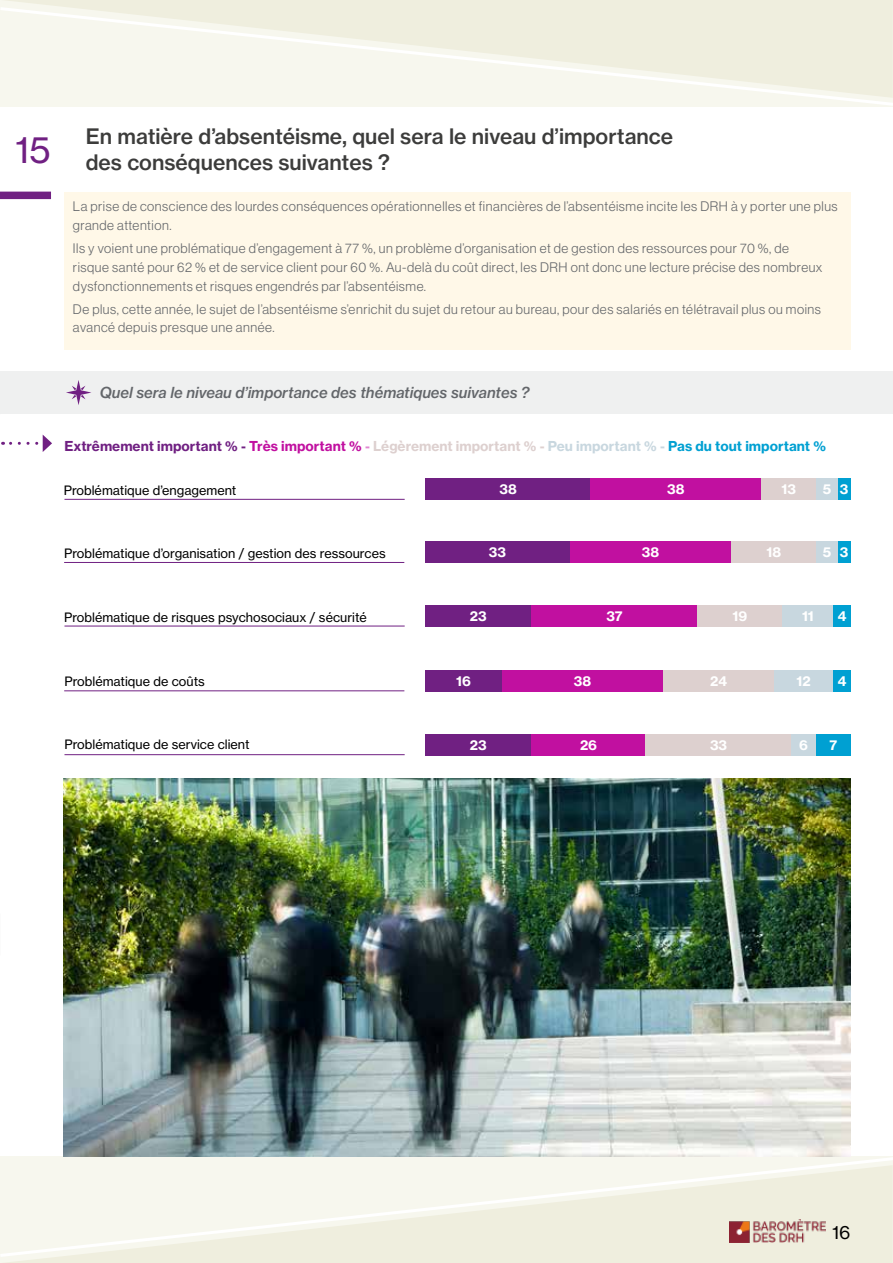
<style>
.page{position:relative;width:893px;height:1263px;background:#fff}
.page>*{position:absolute;margin:0;border:0;box-sizing:border-box;transform-origin:0 0}
.t1{font:36px "N Haas Grotesk TX Std 55 Rg";color:#702082}
.t2{font:21px/26.2px "N Haas Grotesk TX Std 65 Md";color:#3c3c3b}
.t3{font:18px "N Haas Grotesk TX Std 55 Rg";color:#000}
.t4{font:15px "N Haas Grotesk TX Std 66 Md It";color:#63666a}
.t5{font:13.5px/18.8px "N Haas Grotesk DS Std 45 Lt";letter-spacing:.04em;color:#63666a}
.t6{font:13.5px "N Haas Grotesk TX Std 75 Bd";color:#702082}
.t7{font:13.5px "N Haas Grotesk TX Std 75 Bd";color:#fff}
.t8{font:12.75px "N Haas Grotesk TX Std 55 Rg";color:#000}
.s1{color:#c110a0}
.s2{color:#e087d0}
.s3{color:#ddd0cf}
.s4{color:#c8d7df}
.s5{color:#00a0d2}
</style>
<div class="page">
<hr style="left:1px;top:1259px;width:892px;height:4px;background:#efeede">
<svg style="left:3px;top:1155px;width:890px;height:104px;background:#f3f3e7"></svg>
<hr style="left:0;top:1157px;width:1px;height:106px;background:#f7f7ee">
<svg style="left:0;top:1156px;width:3px;height:103px"></svg>
<div style="left:1px;top:0;width:892px;height:5px;background:#efeede"></div>
<svg style="left:0;top:5px;width:893px;height:102px;background:#f3f3e7"></svg>
<img style="left:729px;top:1220px;width:96px;height:22px">
<div style="left:64px;top:192px;width:787px;height:158px;background:#fff8e8"></div>
<div style="left:0;top:192px;width:51px;height:7px;background:#702082"></div>
<div style="left:0;top:371px;width:893px;height:43px;background:#eff0f0"></div>
<svg style="left:66px;top:380px;width:25px;height:25px"></svg>
<div style="left:425px;top:478px;width:166px;height:21px;background:#702082"></div>
<div style="left:591px;top:478px;width:170px;height:21px;background:#c110a0"></div>
<div style="left:761px;top:478px;width:55px;height:21px;background:#ddd0cf"></div>
<div style="left:816px;top:478px;width:22px;height:21px;background:#c8d7df"></div>
<div style="left:425px;top:605px;width:106px;height:21px;background:#702082"></div>
<div style="left:531px;top:605px;width:166px;height:21px;background:#c110a0"></div>
<div style="left:697px;top:605px;width:85px;height:21px;background:#ddd0cf"></div>
<div style="left:782px;top:605px;width:51px;height:21px;background:#c8d7df"></div>
<div style="left:833px;top:605px;width:17px;height:21px;background:#00a0d2"></div>
<div style="left:425px;top:734px;width:106px;height:21px;background:#702082"></div>
<div style="left:531px;top:734px;width:114px;height:21px;background:#c110a0"></div>
<div style="left:645px;top:734px;width:147px;height:21px;background:#ddd0cf"></div>
<div style="left:791px;top:734px;width:25px;height:21px;background:#c8d7df"></div>
<div style="left:816px;top:734px;width:34px;height:21px;background:#00a0d2"></div>
<div style="left:425px;top:541px;width:145px;height:21px;background:#702082"></div>
<div style="left:570px;top:541px;width:161px;height:21px;background:#c110a0"></div>
<div style="left:731px;top:541px;width:85px;height:21px;background:#ddd0cf"></div>
<div style="left:816px;top:541px;width:22px;height:21px;background:#c8d7df"></div>
<div style="left:838px;top:541px;width:12px;height:21px;background:#00a0d2"></div>
<hr style="left:64px;top:499px;width:341px;height:1px;background:#702082">
<div style="left:425px;top:670px;width:77px;height:21px;background:#702082"></div>
<div style="left:502px;top:670px;width:161px;height:21px;background:#c110a0"></div>
<div style="left:663px;top:670px;width:111px;height:21px;background:#ddd0cf"></div>
<div style="left:774px;top:670px;width:59px;height:21px;background:#c8d7df"></div>
<div style="left:833px;top:670px;width:17px;height:21px;background:#00a0d2"></div>
<hr style="left:64px;top:562px;width:340px;height:1px;background:#702082">
<hr style="left:64px;top:626px;width:341px;height:1px;background:#702082">
<hr style="left:64px;top:690px;width:340px;height:1px;background:#702082">
<hr style="left:64px;top:754px;width:341px;height:1px;background:#702082">
<div style="left:838px;top:478px;width:12px;height:21px;background:#00a0d2"></div>
<svg style="left:3px;top:442px;width:34px;height:3px"></svg>
<svg style="left:43px;top:435px;width:9px;height:17px"></svg>
<img style="left:63px;top:778px;width:787px;height:379px">
<h1 class="t1" style="left:15px;top:128px;width:37px">15</h1>
<h2 class="t2" style="left:86px;top:123px;width:589px">En matière d’absentéisme, quel sera le niveau d’importance des conséquences suivantes ?</h2>
<p class="t5" style="left:73px;top:197px;width:766px">La prise de conscience des lourdes conséquences opérationnelles et financières de l’absentéisme incite les DRH à y porter une plus grande attention.</p>
<p class="t5" style="left:73px;top:239px;width:751px">Ils y voient une problématique d’engagement à 77 %, un problème d’organisation et de gestion des ressources pour 70 %, de risque santé pour 62 % et de service client pour 60 %. Au-delà du coût direct, les DRH ont donc une lecture précise des nombreux dysfonctionnements et risques engendrés par l’absentéisme.</p>
<p class="t5" style="left:73px;top:299px;width:749px">De plus, cette année, le sujet de l’absentéisme s’enrichit du sujet du retour au bureau, pour des salariés en télétravail plus ou moins avancé depuis presque une année.</p>
<p class="t4" style="left:100px;top:384px;width:431px">Quel sera le niveau d’importance des thématiques suivantes ?</p>
<p class="t6" style="left:64px;top:438px;width:763px">Extrêmement important % - <span class="s1">Très important %</span> <span class="s2">-</span> <span class="s3">Légèrement important % -</span> <span class="s4">Peu important % -</span> <span class="s5">Pas du tout important %</span></p>
<p class="t8" style="left:64px;top:482px;width:174px">Problématique d’engagement</p>
<p class="t7" style="left:499px;top:481px;width:19px">38</p>
<p class="t7" style="left:667px;top:481px;width:19px">38</p>
<p class="t7" style="left:782px;top:481px;width:16px">13</p>
<p class="t7" style="left:823px;top:481px;width:10px">5</p>
<p class="t7" style="left:840px;top:481px;width:10px">3</p>
<p class="t8" style="left:64px;top:546px;width:323px">Problématique d’organisation / gestion des ressources</p>
<p class="t7" style="left:489px;top:543px;width:19px">33</p>
<p class="t7" style="left:642px;top:543px;width:19px">38</p>
<p class="t7" style="left:767px;top:543px;width:16px">18</p>
<p class="t7" style="left:823px;top:543px;width:27px">5 3</p>
<p class="t8" style="left:64px;top:609px;width:304px">Problématique de risques psychosociaux / sécurité</p>
<p class="t7" style="left:470px;top:607px;width:18px">23</p>
<p class="t7" style="left:606px;top:607px;width:18px">37</p>
<p class="t7" style="left:732px;top:607px;width:16px">19</p>
<p class="t7" style="left:802px;top:607px;width:13px">11</p>
<p class="t7" style="left:837px;top:607px;width:10px">4</p>
<p class="t8" style="left:64px;top:674px;width:142px">Problématique de coûts</p>
<p class="t7" style="left:456px;top:672px;width:16px">16</p>
<p class="t7" style="left:574px;top:672px;width:19px">38</p>
<p class="t7" style="left:710px;top:672px;width:18px">24</p>
<p class="t7" style="left:797px;top:672px;width:16px">12</p>
<p class="t7" style="left:837px;top:672px;width:10px">4</p>
<p class="t8" style="left:64px;top:737px;width:187px">Problématique de service client</p>
<p class="t7" style="left:470px;top:736px;width:18px">23</p>
<p class="t7" style="left:580px;top:736px;width:19px">26</p>
<p class="t7" style="left:710px;top:736px;width:19px">33</p>
<p class="t7" style="left:799px;top:736px;width:10px">6</p>
<p class="t7" style="left:829px;top:736px;width:9px">7</p>
<h3 class="t3" style="left:832px;top:1221px;width:20px">16</h3>
</div>
